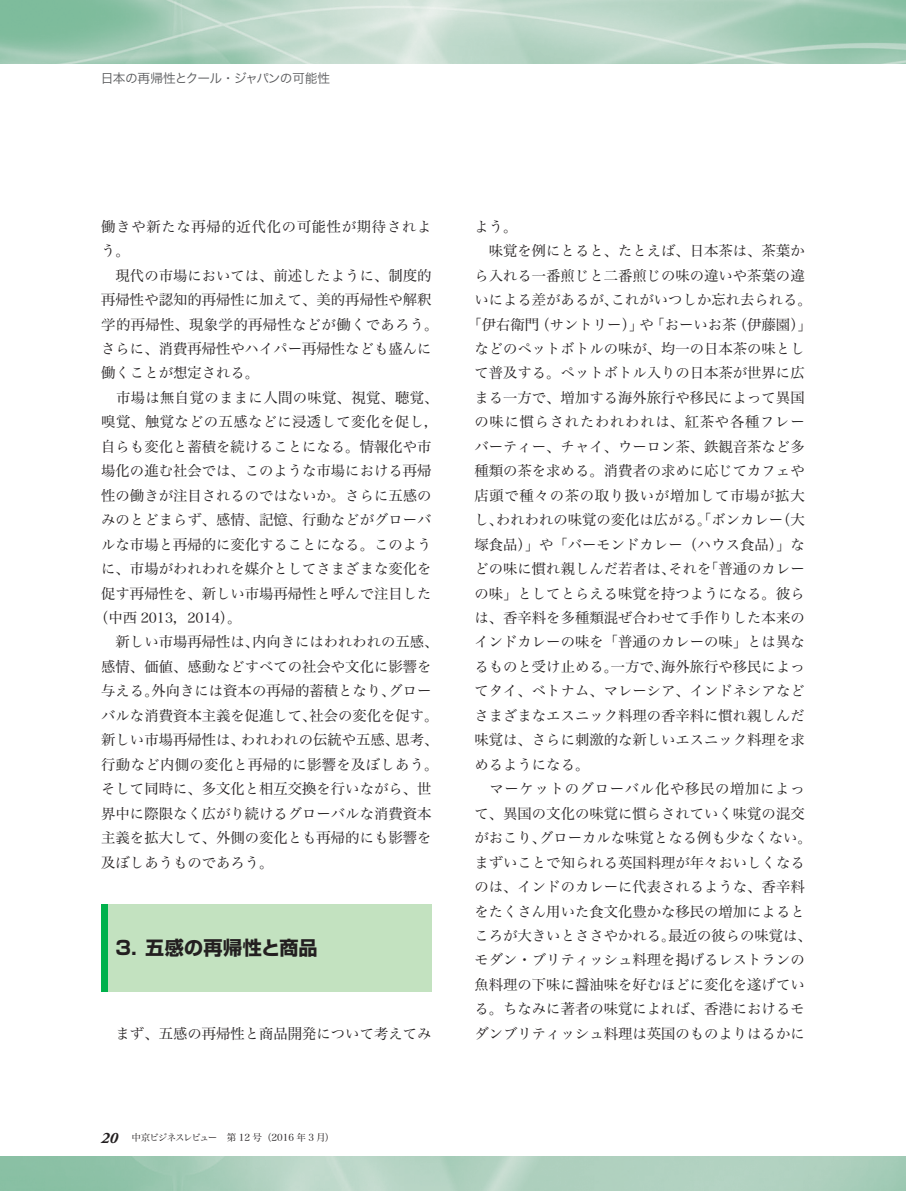
<style>
.page{position:relative;width:906px;height:1191px;background:#fff}
.page>*{position:absolute;margin:0;border:0;box-sizing:border-box;transform-origin:0 0}
.t1{font:19.2px "Shin Go Pro Bold 90 msp RKSJ H";letter-spacing:.015em;color:#231f20}
.t2{font:14.4px/24.5px "Hira Min Pro W3 90 msp RKSJ H";color:#231f20}
.t3{font:14.4px "Hira Min Pro W3 90 msp RKSJ H";letter-spacing:.05em;color:#231f20}
.t4{font:13.8px "Hira Min Pro W3 90 msp RKSJ H";color:#231f20}
.t5{font:12.75px "Hira Kaku Pro W3 90 msp RKSJ H";letter-spacing:-.06em;color:#58595b}
.t6{font:9.6px "Hira Min Pro W3 90 msp RKSJ H";letter-spacing:-.095em;color:#231f20}
.s1{font-size:14.4px}
.s2{font-family:"Adobe Garamond Pro";font-weight:700;font-style:italic;font-size:15.9px}
</style>
<div class="page">
<div style="left:101px;top:904px;width:330px;height:87px;background:#c3e2c0"></div>
<div style="left:101px;top:904px;width:7px;height:87px;background:#00b14c"></div>
<p class="t5" style="left:101px;top:74px;width:231px">日本の再帰性とクール・ジャパンの可能性</p>
<p class="t2" style="left:101px;top:216px;width:339px">働きや新たな再帰的近代化の可能性が期待されよう。<br>　現代の市場においては、前述したように、制度的再帰性や認知的再帰性に加えて、美的再帰性や解釈学的再帰性、現象学的再帰性などが働くであろう。さらに、消費再帰性やハイパー再帰性なども盛んに働くことが想定される。<br>　市場は無自覚のままに人間の味覚、視覚、聴覚、嗅覚、触覚などの五感などに浸透して変化を促し，自らも変化と蓄積を続けることになる。情報化や市場化の進む社会では、このような市場における再帰性の働きが注目されるのではないか。さらに五感のみのとどまらず、感情、記憶、行動などがグローバルな市場と再帰的に変化することになる。このように、市場がわれわれを媒介としてさまざまな変化を促す再帰性を、新しい市場再帰性と呼んで注目した</p>
<p class="t4" style="left:94px;top:612px;width:149px"><span class="s1">（中西</span> 2013<span class="s1">，</span>2014<span class="s1">）。</span></p>
<p class="t2" style="left:101px;top:632px;width:339px">　新しい市場再帰性は、内向きにはわれわれの五感、感情、価値、感動などすべての社会や文化に影響を与える。外向きには資本の再帰的蓄積となり、グローバルな消費資本主義を促進して、社会の変化を促す。新しい市場再帰性は、われわれの伝統や五感、思考、行動など内側の変化と再帰的に影響を及ぼしあう。そして同時に、多文化と相互交換を行いながら、世界中に際限なく広がり続けるグローバルな消費資本主義を拡大して、外側の変化とも再帰的にも影響を及ぼしあうものであろう。</p>
<h1 class="t1" style="left:115px;top:940px;width:204px">3． 五感の再帰性と商品</h1>
<p class="t2" style="left:101px;top:1023px;width:332px">　まず、五感の再帰性と商品開発について考えてみ</p>
<p class="t6" style="left:101px;top:1134px;width:235px"><span class="s2">20</span> 中京ビジネスレビュー　第 12 号（2016 年 3 月）</p>
<p class="t2" style="left:474px;top:216px;width:45px">よう。</p>
<p class="t2" style="left:474px;top:240px;width:332px">　味覚を例にとると、たとえば、日本茶は、茶葉か</p>
<p class="t2" style="left:474px;top:265px;width:332px">ら入れる一番煎じと二番煎じの味の違いや茶葉の違</p>
<p class="t2" style="left:474px;top:289px;width:339px">いによる差があるが、これがいつしか忘れ去られる。</p>
<p class="t2" style="left:467px;top:314px;width:346px">「伊右衛門（サントリー）」や「おーいお茶（伊藤園）」</p>
<p class="t2" style="left:474px;top:338px;width:332px">などのペットボトルの味が、均一の日本茶の味とし</p>
<p class="t2" style="left:474px;top:363px;width:332px">て普及する。ペットボトル入りの日本茶が世界に広</p>
<p class="t2" style="left:474px;top:387px;width:332px">まる一方で、増加する海外旅行や移民によって異国</p>
<p class="t3" style="left:474px;top:416px;width:332px">の味に慣らされたわれわれは、紅茶や各種フレー</p>
<p class="t2" style="left:474px;top:436px;width:332px">バーティー、チャイ、ウーロン茶、鉄観音茶など多</p>
<p class="t2" style="left:474px;top:460px;width:332px">種類の茶を求める。消費者の求めに応じてカフェや</p>
<p class="t3" style="left:474px;top:490px;width:332px">店頭で種々の茶の取り扱いが増加して市場が拡大</p>
<p class="t2" style="left:474px;top:509px;width:332px">し、われわれの味覚の変化は広がる。「ボンカレー（大</p>
<p class="t2" style="left:474px;top:534px;width:332px">塚食品）」や「バーモンドカレー（ハウス食品）」な</p>
<p class="t2" style="left:474px;top:558px;width:332px">どの味に慣れ親しんだ若者は、それを「普通のカレー</p>
<p class="t2" style="left:474px;top:583px;width:332px">の味」としてとらえる味覚を持つようになる。彼ら</p>
<p class="t2" style="left:474px;top:607px;width:332px">は、香辛料を多種類混ぜ合わせて手作りした本来の</p>
<p class="t2" style="left:474px;top:632px;width:332px">インドカレーの味を「普通のカレーの味」とは異な</p>
<p class="t2" style="left:474px;top:656px;width:332px">るものと受け止める。一方で、海外旅行や移民によっ</p>
<p class="t2" style="left:474px;top:680px;width:332px">てタイ、ベトナム、マレーシア、インドネシアなど</p>
<p class="t2" style="left:474px;top:705px;width:332px">さまざまなエスニック料理の香辛料に慣れ親しんだ</p>
<p class="t2" style="left:474px;top:729px;width:332px">味覚は、さらに刺激的な新しいエスニック料理を求</p>
<p class="t2" style="left:474px;top:754px;width:116px">めるようになる。</p>
<p class="t3" style="left:474px;top:783px;width:332px">　マーケットのグローバル化や移民の増加によっ</p>
<p class="t2" style="left:474px;top:803px;width:332px">て、異国の文化の味覚に慣らされていく味覚の混交</p>
<p class="t2" style="left:474px;top:827px;width:339px">がおこり、グローカルな味覚となる例も少なくない。</p>
<p class="t2" style="left:474px;top:852px;width:332px">まずいことで知られる英国料理が年々おいしくなる</p>
<p class="t2" style="left:474px;top:876px;width:332px">のは、インドのカレーに代表されるような、香辛料</p>
<p class="t2" style="left:474px;top:900px;width:332px">をたくさん用いた食文化豊かな移民の増加によると</p>
<p class="t2" style="left:474px;top:925px;width:339px">ころが大きいとささやかれる。最近の彼らの味覚は、</p>
<p class="t2" style="left:474px;top:949px;width:332px">モダン・ブリティッシュ料理を掲げるレストランの</p>
<p class="t2" style="left:474px;top:974px;width:332px">魚料理の下味に醤油味を好むほどに変化を遂げてい</p>
<p class="t2" style="left:474px;top:998px;width:332px">る。ちなみに著者の味覚によれば、香港におけるモ</p>
<p class="t2" style="left:474px;top:1023px;width:332px">ダンブリティッシュ料理は英国のものよりはるかに</p>
</div>
